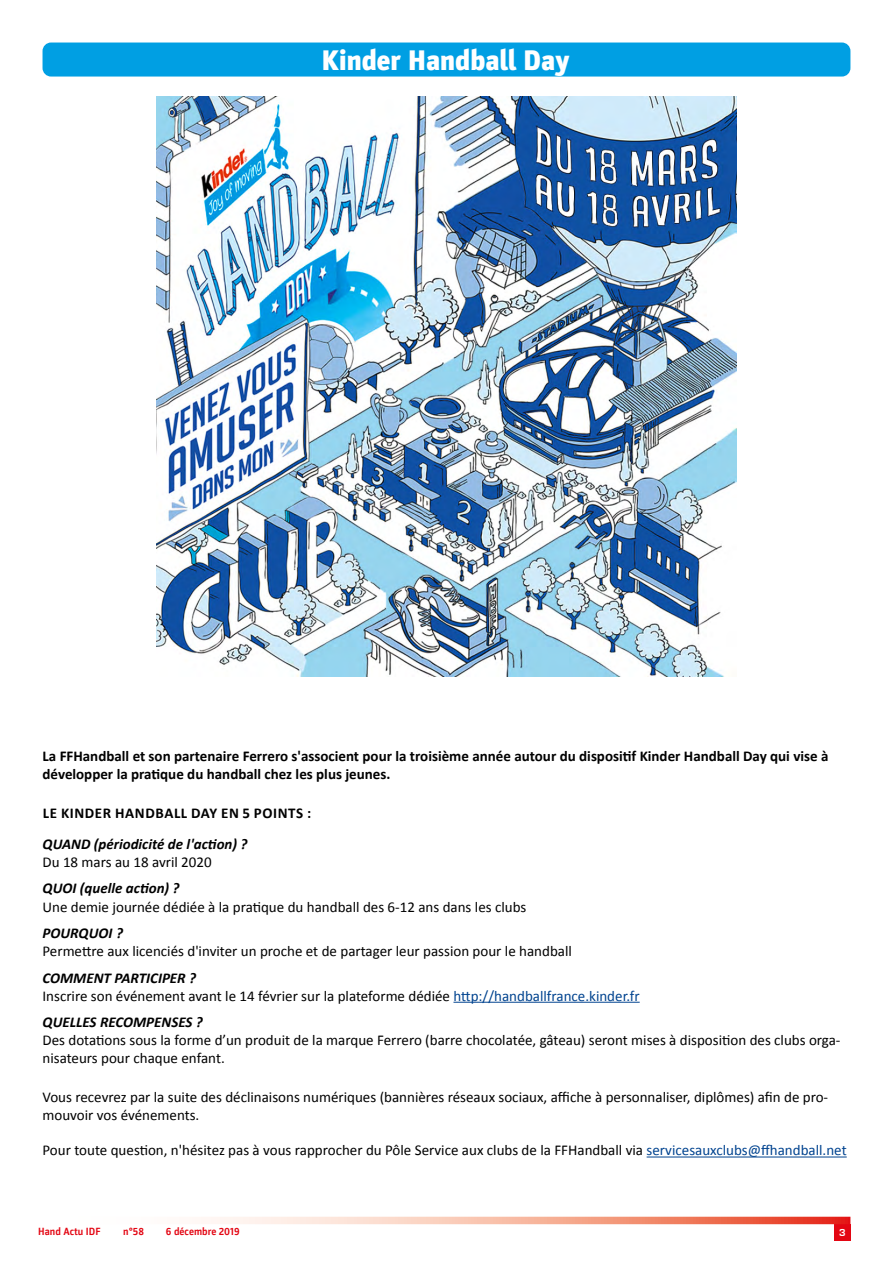
<style>
.page{position:relative;width:893px;height:1263px;background:#fff}
.page>*{position:absolute;margin:0;border:0;box-sizing:border-box;transform-origin:0 0}
.t1{font:900 28.5px "Parka";color:#fff}
.t2{font:15px/18px "Calibri";color:#000}
.t3{font:700 15px/18px "Calibri";color:#000}
.t4{font:italic 700 15px "Calibri";color:#000}
.t5{font:700 15px "Calibri";letter-spacing:.04em;color:#000}
.t6{font:700 10.5px "Parka";color:#e30613}
.t7{font:700 10.5px "Eurostile";color:#fff}
.s1{font-weight:700;font-style:italic}
.s2{color:#01438f}
</style>
<div class="page">
<div style="left:834px;top:1224px;width:16px;height:16px;background:#e30613"></div>
<svg style="left:201px;top:1217px;width:649px;height:7px"></svg>
<img style="left:156px;top:96px;width:580px;height:580px">
<hr style="left:453px;top:1002px;width:187px;height:1px;background:#01438f">
<hr style="left:647px;top:1156px;width:200px;height:1px;background:#01438f">
<div style="left:43px;top:43px;width:807px;height:34px;background:#009fe3;border-radius:9px"></div>
<h1 class="t1" style="left:322px;top:44px;width:250px">Kinder Handball Day</h1>
<p class="t3" style="left:43px;top:747px;width:787px">La FFHandball et son partenaire Ferrero s'associent pour la troisième année autour du dispositif Kinder Handball Day qui vise à développer la pratique du handball chez les plus jeunes.</p>
<p class="t5" style="left:43px;top:804px;width:270px">LE KINDER HANDBALL DAY EN 5 POINTS :</p>
<p class="t4" style="left:43px;top:834px;width:207px">QUAND (périodicité de l'action) ?</p>
<p class="t2" style="left:43px;top:853px;width:171px">Du 18 mars au 18 avril 2020</p>
<p class="t4" style="left:43px;top:879px;width:139px">QUOI (quelle action) ?</p>
<p class="t2" style="left:43px;top:897px;width:485px">Une demie journée dédiée à la pratique du handball des 6-12 ans dans les clubs</p>
<p class="t4" style="left:43px;top:923px;width:82px">POURQUOI ?</p>
<p class="t2" style="left:43px;top:942px;width:531px">Permettre aux licenciés d'inviter un proche et de partager leur passion pour le handball</p>
<p class="t2" style="left:43px;top:968px;width:599px"><span class="s1">COMMENT PARTICIPER ?<br></span>Inscrire son événement avant le 14 février sur la plateforme dédiée <span class="s2">http://handballfrance.kinder.fr</span></p>
<p class="t4" style="left:43px;top:1012px;width:162px">QUELLES RECOMPENSES ?</p>
<p class="t2" style="left:43px;top:1031px;width:799px">Des dotations sous la forme d’un produit de la marque Ferrero (barre chocolatée, gâteau) seront mises à disposition des clubs orga&shy;nisateurs pour chaque enfant.</p>
<p class="t2" style="left:43px;top:1088px;width:787px">Vous recevrez par la suite des déclinaisons numériques (bannières réseaux sociaux, affiche à personnaliser, diplômes) afin de pro&shy;mouvoir vos événements.</p>
<p class="t2" style="left:43px;top:1141px;width:806px">Pour toute question, n'hésitez pas à vous rapprocher du Pôle Service aux clubs de la FFHandball via <span class="s2">servicesauxclubs@ffhandball.net</span></p>
<p class="t6" style="left:38px;top:1225px;width:64px">Hand Actu IDF</p>
<p class="t6" style="left:123px;top:1225px;width:22px">n°58</p>
<p class="t6" style="left:166px;top:1225px;width:75px">6 décembre 2019</p>
<p class="t7" style="left:839px;top:1226px;width:8px">3</p>
</div>
